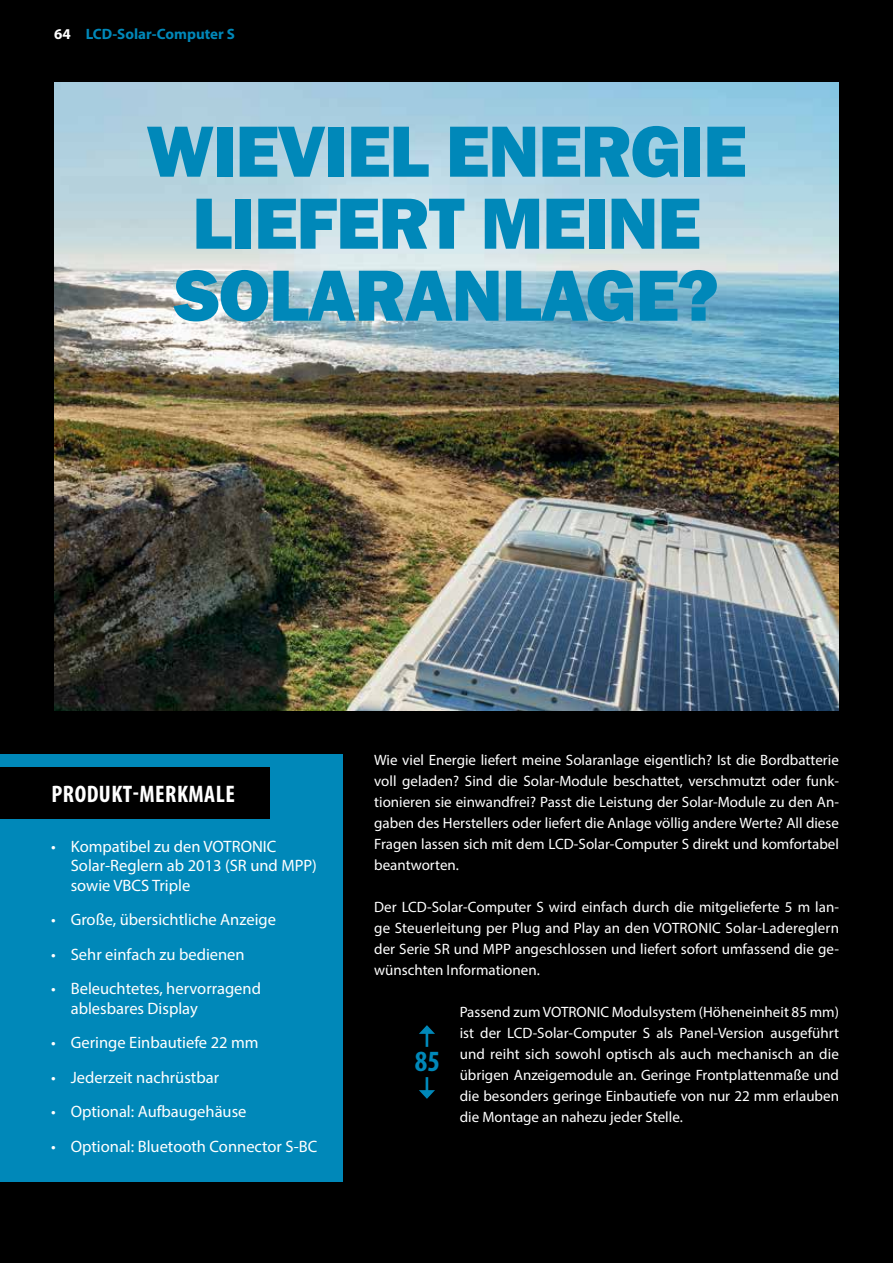
<style>
.page{position:relative;width:893px;height:1263px;background:#000}
.page>*{position:absolute;margin:0;border:0;box-sizing:border-box;transform-origin:0 0}
.t1{font:800 75px/72px "Franklin Gothic";letter-spacing:-.02em;color:#0088b9;text-align:center}
.t2{font:700 condensed 29.4px "Myriad Pro";color:#0088b9}
.t3{font:700 condensed 24px "Myriad Pro";letter-spacing:.02em;color:#fff}
.t4{font:16.5px/19.5px "Myriad Pro";color:#fff}
.t5{font:15px/21px "Myriad Pro";color:#fff;text-align:justify}
.t6{font:700 15px "Myriad Pro";color:#0088b9}
.s1{color:#fff}
</style>
<div class="page">
<img style="left:54px;top:82px;width:785px;height:628px">
<div style="left:0;top:754px;width:343px;height:427px;background:#0088b9"></div>
<div style="left:0;top:767px;width:270px;height:51px;background:#000"></div>
<svg style="left:419px;top:1025px;width:16px;height:22px"></svg>
<svg style="left:419px;top:1077px;width:16px;height:22px"></svg>
<p class="t6" style="left:54px;top:24px;width:182px"><span class="s1">64</span> LCD-Solar-Computer S</p>
<h1 class="t1" style="left:146px;top:115px;width:602px">WIEVIEL ENERGIE<br>LIEFERT MEINE<br>SOLARANLAGE?</h1>
<h3 class="t3" style="left:51px;top:779px;width:185px">PRODUKT-MERKMALE</h3>
<p class="t4" style="left:71px;top:836px;width:248px;text-indent:-20px">• Kompatibel zu den VOTRONIC<br>Solar-Reglern ab 2013 (SR und MPP) sowie VBCS Triple</p>
<p class="t4" style="left:51px;top:910px;width:226px">• Große, übersichtliche Anzeige</p>
<p class="t4" style="left:51px;top:944px;width:195px">• Sehr einfach zu bedienen</p>
<p class="t4" style="left:71px;top:979px;width:192px;text-indent:-20px">• Beleuchtetes, hervorragend ablesbares Display</p>
<p class="t4" style="left:51px;top:1033px;width:209px">• Geringe Einbautiefe 22 mm</p>
<p class="t4" style="left:51px;top:1067px;width:169px">• Jederzeit nachrüstbar</p>
<p class="t4" style="left:51px;top:1102px;width:197px">• Optional: Aufbaugehäuse</p>
<p class="t4" style="left:51px;top:1136px;width:268px">• Optional: Bluetooth Connector S-BC</p>
<p class="t5" style="left:374px;top:749px;width:466px">Wie viel Energie liefert meine Solaranlage eigentlich? Ist die Bordbatterie voll geladen? Sind die Solar-Module beschattet, verschmutzt oder funk&shy;tionieren sie einwandfrei? Passt die Leistung der Solar-Module zu den An&shy;gaben des Herstellers oder liefert die Anlage völlig andere Werte? All diese Fragen lassen sich mit dem LCD-Solar-Computer S direkt und komfortabel beantworten.</p>
<p class="t5" style="left:374px;top:896px;width:466px">Der LCD-Solar-Computer S wird einfach durch die mitgelieferte 5 m lan&shy;ge Steuerleitung per Plug and Play an den VOTRONIC Solar-Ladereglern der Serie SR und MPP angeschlossen und liefert sofort umfassend die ge&shy;wünschten Informationen.</p>
<p class="t5" style="left:460px;top:1001px;width:381px">Passend zum VOTRONIC Modulsystem (Höheneinheit 85 mm) ist der LCD-Solar-Computer S als Panel-Version ausgeführt und reiht sich sowohl optisch als auch mechanisch an die übrigen Anzeigemodule an. Geringe Frontplattenmaße und die besonders geringe Einbautiefe von nur 22 mm erlauben die Montage an nahezu jeder Stelle.</p>
<h2 class="t2" style="left:415px;top:1043px;width:27px">85</h2>
</div>
